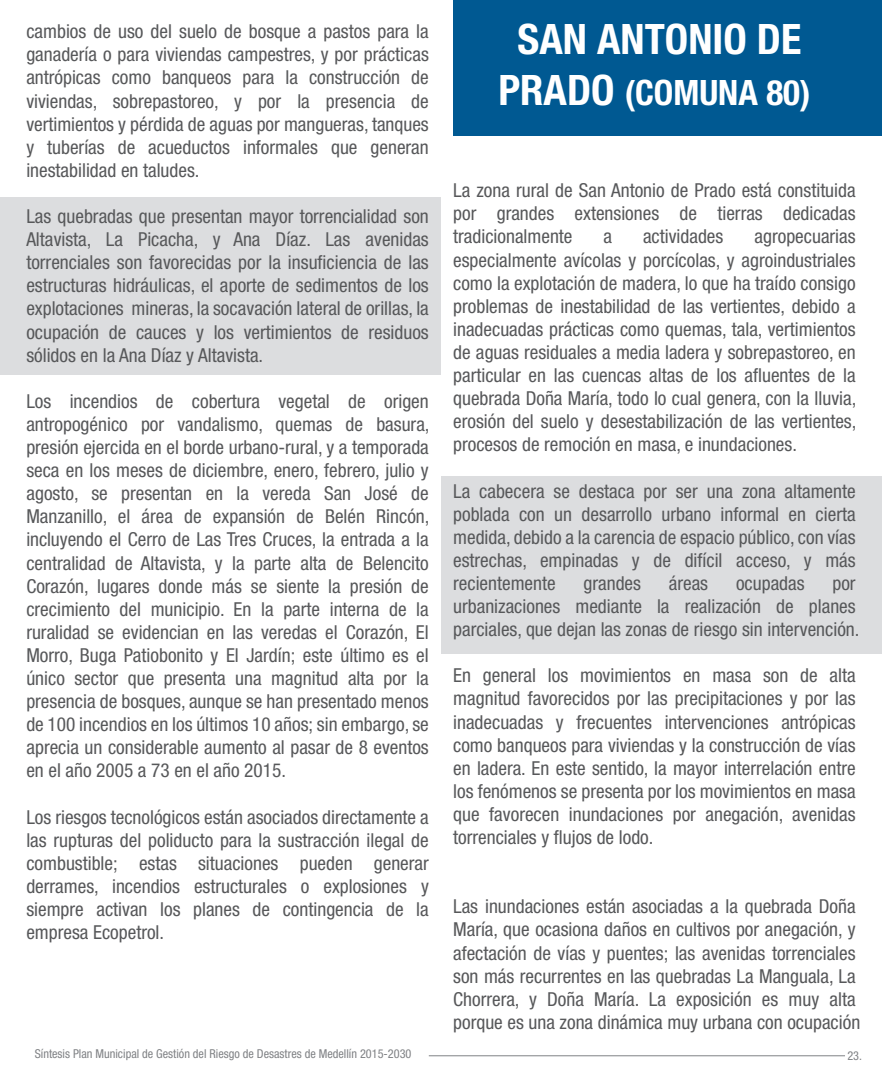
<style>
.page{position:relative;width:882px;height:1071px;background:#fff}
.page>*{position:absolute;margin:0;border:0;box-sizing:border-box;transform-origin:0 0}
.t1{font:700 condensed 42px "Helvetica Neue LT Std";color:#fff}
.t2{font:700 condensed 35px "Helvetica Neue LT Std";color:#fff}
.t3{font:condensed 19.25px/23.1px "Helvetica Neue LT Std";color:#57585a;text-align:justify}
.t4{font:condensed 12.25px "Helvetica Neue LT Std";color:#808285}
.s1{font-size:42px}
</style>
<div class="page">
<div style="left:441px;top:476px;width:441px;height:178px;background:#dcdddf"></div>
<div style="left:0;top:198px;width:441px;height:177px;background:#dcdddf"></div>
<div style="left:453px;top:0;width:429px;height:136px;background:#005992"></div>
<hr style="left:429px;top:1055px;width:416px;height:1px;background:#808285">
<p class="t3" style="left:26px;top:20px;width:404px">cambios de uso del suelo de bosque a pastos para la ganadería o para viviendas campestres, y por prácticas antrópicas como banqueos para la construcción de viviendas, sobrepastoreo, y por la presencia de vertimientos y pérdida de aguas por mangueras, tanques y tuberías de acueductos informales que generan inestabilidad en taludes.</p>
<p class="t3" style="left:26px;top:205px;width:404px">Las quebradas que presentan mayor torrencialidad son Altavista, La Picacha, y Ana Díaz. Las avenidas torrenciales son favorecidas por la insuficiencia de las estructuras hidráulicas, el aporte de sedimentos de los explotaciones mineras, la socavación lateral de orillas, la ocupación de cauces y los vertimientos de residuos sólidos en la Ana Díaz y Altavista.</p>
<p class="t3" style="left:26px;top:389px;width:405px">Los incendios de cobertura vegetal de origen antropogénico por vandalismo, quemas de basura, presión ejercida en el borde urbano-rural, y a temporada seca en los meses de diciembre, enero, febrero, julio y agosto, se presentan en la vereda San José de Manzanillo, el área de expansión de Belén Rincón, incluyendo el Cerro de Las Tres Cruces, la entrada a la centralidad de Altavista, y la parte alta de Belencito Corazón, lugares donde más se siente la presión de crecimiento del municipio. En la parte interna de la ruralidad se evidencian en las veredas el Corazón, El Morro, Buga Patiobonito y El Jardín; este último es el único sector que presenta una magnitud alta por la presencia de bosques, aunque se han presentado menos de 100 incendios en los últimos 10 años; sin embargo, se aprecia un considerable aumento al pasar de 8 eventos en el año 2005 a 73 en el año 2015.</p>
<p class="t3" style="left:26px;top:805px;width:404px">Los riesgos tecnológicos están asociados directamente a las rupturas del poliducto para la sustracción ilegal de combustible; estas situaciones pueden generar derrames, incendios estructurales o explosiones y siempre activan los planes de contingencia de la empresa Ecopetrol.</p>
<h1 class="t1" style="left:518px;top:14px;width:285px">SAN ANTONIO DE</h1>
<h2 class="t2" style="left:498px;top:71px;width:314px"><span class="s1">PRADO</span> (COMUNA 80)</h2>
<p class="t3" style="left:453px;top:179px;width:404px">La zona rural de San Antonio de Prado está constituida por grandes extensiones de tierras dedicadas tradicionalmente</p>
<p class="t3" style="left:453px;top:225px;width:405px;text-indent:301px">agropecuarias especialmente avícolas y porcícolas, y agroindustriales como la explotación de madera, lo que ha traído consigo problemas de inestabilidad de las vertientes, debido a inadecuadas prácticas como quemas, tala, vertimientos de aguas residuales a media ladera y sobrepastoreo, en particular en las cuencas altas de los afluentes de la quebrada Doña María, todo lo cual genera, con la lluvia, erosión del suelo y desestabilización de las vertientes, procesos de remoción en masa, e inundaciones.</p>
<p class="t3" style="left:453px;top:479px;width:404px">La cabecera se destaca por ser una zona altamente poblada con un desarrollo urbano informal en cierta medida, debido a la carencia de espacio público, con vías estrechas, empinadas y de difícil acceso, y más recientemente</p>
<p class="t3" style="left:603px;top:225px;width:10px">a</p>
<p class="t3" style="left:643px;top:225px;width:82px">actividades</p>
<p class="t3" style="left:584px;top:572px;width:59px">grandes</p>
<p class="t3" style="left:669px;top:572px;width:41px">áreas</p>
<p class="t3" style="left:736px;top:572px;width:70px">ocupadas</p>
<p class="t3" style="left:453px;top:572px;width:408px;text-align:left;text-indent:379px">por urbanizaciones mediante la realización de planes parciales, que dejan las zonas de riesgo sin intervención.</p>
<p class="t3" style="left:453px;top:664px;width:404px">En general los movimientos en masa son de alta magnitud favorecidos por las precipitaciones y por las inadecuadas y frecuentes intervenciones antrópicas como banqueos para viviendas y la construcción de vías en ladera. En este sentido, la mayor interrelación entre los fenómenos se presenta por los movimientos en masa que favorecen inundaciones por anegación, avenidas torrenciales y flujos de lodo.</p>
<p class="t3" style="left:453px;top:895px;width:409px;text-align:left">Las inundaciones están asociadas a la quebrada Doña María, que ocasiona daños en cultivos por anegación, y afectación de vías y puentes; las avenidas torrenciales son más recurrentes en las quebradas La Manguala, La Chorrera, y Doña María. La exposición es muy alta porque es una zona dinámica muy urbana con ocupación</p>
<p class="t4" style="left:35px;top:1046px;width:378px">Síntesis Plan Municipal de Gestión del Riesgo de Desastres de Medellín 2015-2030</p>
<p class="t4" style="left:847px;top:1048px;width:16px">23.</p>
</div>
